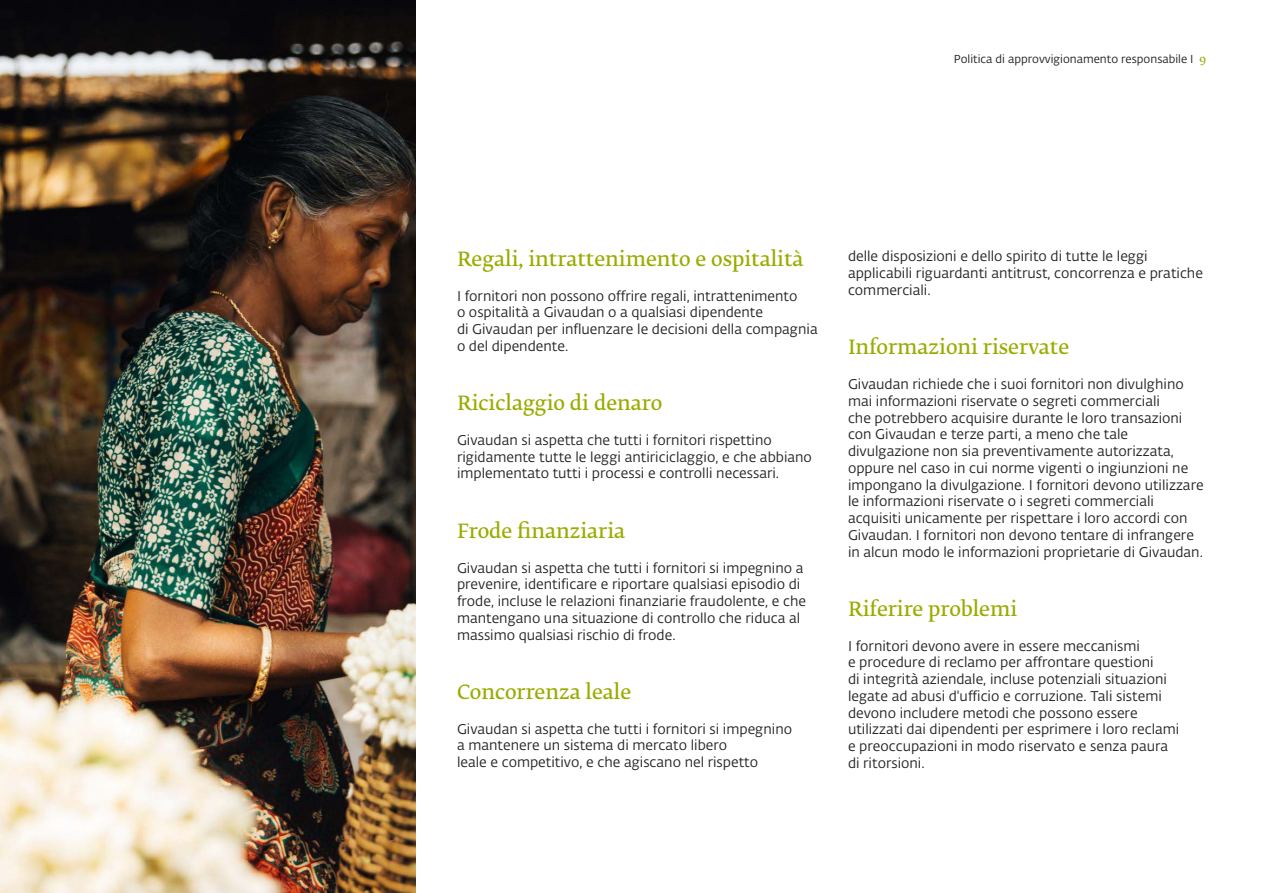
<style>
.page{position:relative;width:1263px;height:893px;background:#fff}
.page>*{position:absolute;margin:0;border:0;box-sizing:border-box;transform-origin:0 0}
.t1{font:19.5px "Fedra Serif B Pro Demi";color:#9aac00}
.t2{font:13.95px/16.8px "Fedra Sans Alt Pro Book LF";color:#252525}
.t3{font:11.4px "Fedra Sans Alt Pro Book LF";color:#231f20}
.s1{font-family:"Fedra Serif B Pro Demi";color:#9aac00}
</style>
<div class="page">
<img style="left:0;top:0;width:416px;height:893px">
<p class="t3" style="left:954px;top:51px;width:254px">Politica di approvvigionamento responsabile I <span class="s1">9</span></p>
<h1 class="t1" style="left:457px;top:248px;width:348px">Regali, intrattenimento e ospitalità</h1>
<p class="t2" style="left:457px;top:287px;width:362px">I fornitori non possono offrire regali, intrattenimento<br>o ospitalità a Givaudan o a qualsiasi dipendente<br>di Givaudan per influenzare le decisioni della compagnia o del dipendente.</p>
<h1 class="t1" style="left:457px;top:392px;width:207px">Riciclaggio di denaro</h1>
<p class="t2" style="left:457px;top:431px;width:356px">Givaudan si aspetta che tutti i fornitori rispettino rigidamente tutte le leggi antiriciclaggio, e che abbiano implementato tutti i processi e controlli necessari.</p>
<h1 class="t1" style="left:457px;top:520px;width:170px">Frode finanziaria</h1>
<p class="t2" style="left:457px;top:559px;width:350px">Givaudan si aspetta che tutti i fornitori si impegnino a prevenire, identificare e riportare qualsiasi episodio di frode, incluse le relazioni finanziarie fraudolente, e che mantengano una situazione di controllo che riduca al massimo qualsiasi rischio di frode.</p>
<h1 class="t1" style="left:457px;top:681px;width:176px">Concorrenza leale</h1>
<p class="t2" style="left:457px;top:720px;width:337px">Givaudan si aspetta che tutti i fornitori si impegnino a mantenere un sistema di mercato libero<br>leale e competitivo, e che agiscano nel rispetto</p>
<p class="t2" style="left:848px;top:248px;width:356px">delle disposizioni e dello spirito di tutte le leggi applicabili riguardanti antitrust, concorrenza e pratiche commerciali.</p>
<h1 class="t1" style="left:848px;top:336px;width:223px">Informazioni riservate</h1>
<p class="t2" style="left:848px;top:375px;width:357px">Givaudan richiede che i suoi fornitori non divulghino mai informazioni riservate o segreti commerciali<br>che potrebbero acquisire durante le loro transazioni con Givaudan e terze parti, a meno che tale divulgazione non sia preventivamente autorizzata, oppure nel caso in cui norme vigenti o ingiunzioni ne impongano la divulgazione. I fornitori devono utilizzare le informazioni riservate o i segreti commerciali acquisiti unicamente per rispettare i loro accordi con Givaudan. I fornitori non devono tentare di infrangere in alcun modo le informazioni proprietarie di Givaudan.</p>
<h1 class="t1" style="left:848px;top:598px;width:171px">Riferire problemi</h1>
<p class="t2" style="left:848px;top:637px;width:333px">I fornitori devono avere in essere meccanismi<br>e procedure di reclamo per affrontare questioni<br>di integrità aziendale, incluse potenziali situazioni legate ad abusi d'ufficio e corruzione. Tali sistemi devono includere metodi che possono essere utilizzati dai dipendenti per esprimere i loro reclami e preoccupazioni in modo riservato e senza paura di ritorsioni.</p>
</div>
